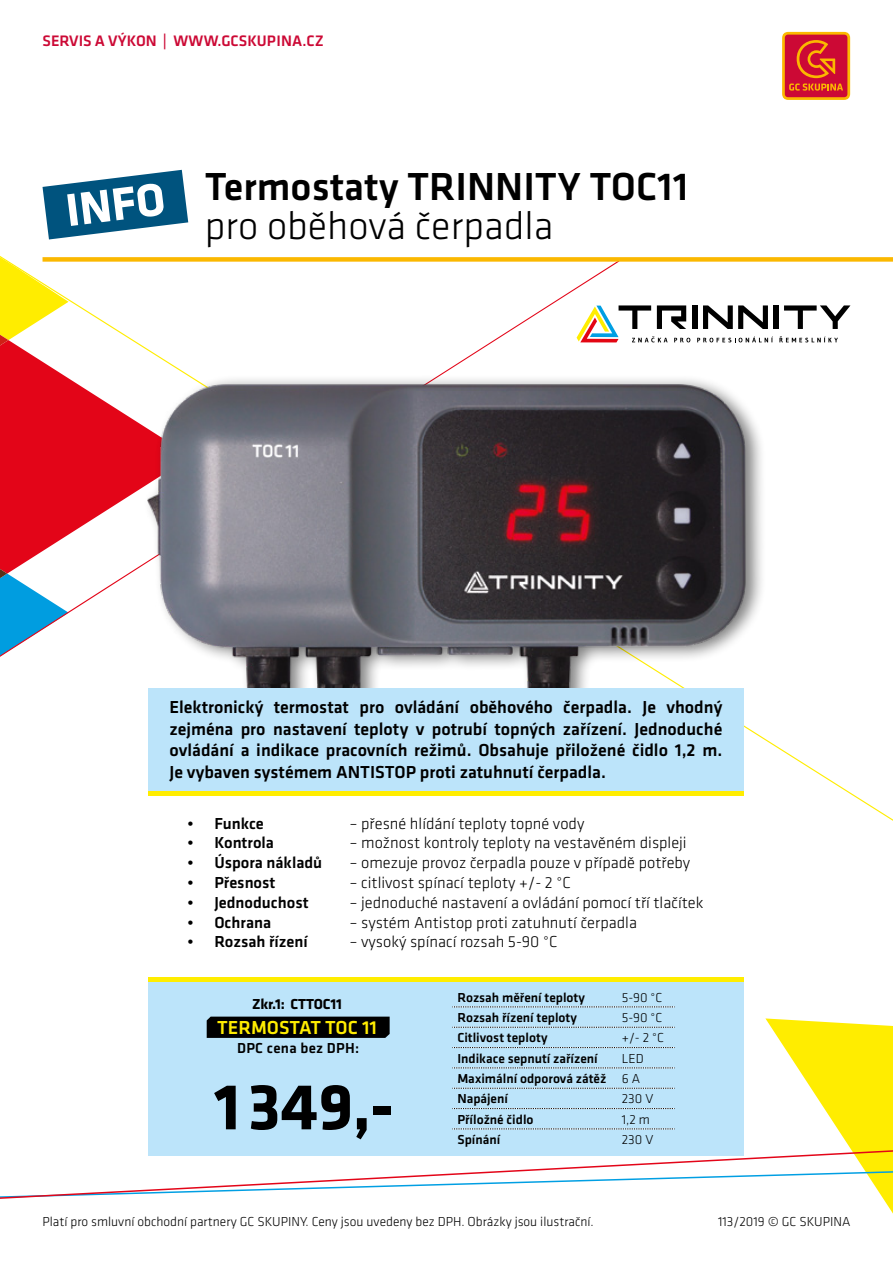
<style>
.page{position:relative;width:893px;height:1263px;background:#fff}
.page>*{position:absolute;margin:0;border:0;box-sizing:border-box;transform-origin:0 0}
.t1{font:700 67.5px "GC Klavika";color:#000}
.t2{font:500 40.5px "GC Klavika";color:#000}
.t3{font:300 40.5px "GC Klavika";color:#000}
.t4{font:500 19.5px "GC Klavika";color:#ffed00}
.t5{font:500 18px/21.6px "GC Klavika";color:#000;text-align:justify}
.t6{font:300 16.5px "GC Klavika";color:#000}
.t7{font:500 16.5px "GC Klavika";color:#000}
.t8{font:500 15px "GC Klavika Head";color:#cc0935}
.t9{font:500 15px "GC Klavika";letter-spacing:.02em;color:#000}
.t10{font:700 15px "GC Klavika";letter-spacing:-.01em;color:#000}
.t11{font:300 13.5px "GC Klavika";color:#000}
.t12{font:500 13.5px/20.4px "GC Klavika";color:#000}
.s1{font-weight:300}
</style>
<div class="page">
<svg style="left:765px;top:1018px;width:128px;height:131px"></svg>
<svg style="left:0;top:1149px;width:893px;height:65px"></svg>
<div style="left:149px;top:981px;width:595px;height:174px;background:#bce4fa"></div>
<svg style="left:452px;top:1007px;width:223px;height:1px"></svg>
<svg style="left:452px;top:1027px;width:223px;height:1px"></svg>
<svg style="left:452px;top:1047px;width:223px;height:1px"></svg>
<svg style="left:452px;top:1068px;width:223px;height:1px"></svg>
<svg style="left:452px;top:1088px;width:223px;height:1px"></svg>
<svg style="left:452px;top:1108px;width:223px;height:1px"></svg>
<svg style="left:452px;top:1129px;width:223px;height:1px"></svg>
<svg style="left:207px;top:1016px;width:183px;height:22px;background:#070809"></svg>
<svg style="left:0;top:257px;width:187px;height:399px"></svg>
<img style="left:137px;top:374px;width:619px;height:388px">
<div style="left:692px;top:305px;width:5px;height:24px;background:#000"></div>
<div style="left:773px;top:305px;width:6px;height:24px;background:#000"></div>
<svg style="left:784px;top:305px;width:66px;height:24px"></svg>
<svg style="left:703px;top:305px;width:65px;height:24px"></svg>
<svg style="left:697px;top:337px;width:76px;height:5px"></svg>
<svg style="left:779px;top:336px;width:59px;height:6px"></svg>
<svg style="left:577px;top:305px;width:113px;height:37px"></svg>
<div style="left:149px;top:689px;width:595px;height:102px;background:#bce4fa"></div>
<hr style="left:149px;top:791px;width:595px;height:4px;background:#ffed00">
<hr style="left:149px;top:977px;width:595px;height:4px;background:#ffed00">
<div style="left:43px;top:257px;width:850px;height:5px;background:#fbb800"></div>
<svg style="left:782px;top:32px;width:68px;height:68px"></svg>
<div style="left:785px;top:35px;width:62px;height:62px;background:#cc0935;border-radius:3px"></div>
<svg style="left:789px;top:40px;width:54px;height:51px"></svg>
<svg style="left:43px;top:170px;width:145px;height:69px"></svg>
<p class="t8" style="left:43px;top:30px;width:283px">SERVIS A VÝKON WWW.GCSKUPINA.CZ</p>
<p class="t8" style="left:163px;top:30px;width:6px">|</p>
<h2 class="t2" style="left:205px;top:160px;width:485px">Termostaty TRINNITY TOC11</h2>
<h2 class="t3" style="left:205px;top:202px;width:350px">pro oběhová čerpadla</h2>
<p class="t5" style="left:170px;top:696px;width:554px">Elektronický termostat pro ovládání oběhového čerpadla. Je vhodný zejména pro nastavení teploty v potrubí topných zařízení. Jednoduché ovládání a indikace pracovních režimů. Obsahuje přiložené čidlo 1,2 m.<br>Je vybaven systémem ANTISTOP proti zatuhnutí čerpadla.</p>
<p class="t7" style="left:187px;top:812px;width:78px">• Funkce</p>
<p class="t6" style="left:349px;top:813px;width:237px">– přesné hlídání teploty topné vody</p>
<p class="t7" style="left:187px;top:832px;width:88px">• Kontrola</p>
<p class="t6" style="left:349px;top:833px;width:339px">– možnost kontroly teploty na vestavěném displeji</p>
<p class="t7" style="left:187px;top:851px;width:136px">• Úspora nákladů</p>
<p class="t6" style="left:349px;top:853px;width:342px">– omezuje provoz čerpadla pouze v případě potřeby</p>
<p class="t7" style="left:187px;top:871px;width:90px">• Přesnost</p>
<p class="t6" style="left:349px;top:872px;width:223px">– citlivost spínací teploty +/- 2 °C</p>
<p class="t7" style="left:187px;top:891px;width:123px">• Jednoduchost</p>
<p class="t6" style="left:349px;top:892px;width:356px">– jednoduché nastavení a ovládání pomocí tří tlačítek</p>
<p class="t7" style="left:187px;top:911px;width:85px">• Ochrana</p>
<p class="t6" style="left:349px;top:912px;width:289px">– systém Antistop proti zatuhnutí čerpadla</p>
<p class="t7" style="left:187px;top:931px;width:122px">• Rozsah řízení</p>
<p class="t6" style="left:349px;top:932px;width:210px">– vysoký spínací rozsah 5-90 °C</p>
<p class="t10" style="left:252px;top:993px;width:91px">Zkr.1: CTTOC11</p>
<p class="t4" style="left:217px;top:1014px;width:161px">TERMOSTAT TOC 11</p>
<p class="t9" style="left:237px;top:1038px;width:124px">DPC cena bez DPH:</p>
<h1 class="t1" style="left:214px;top:1058px;width:181px">1 349,-</h1>
<p class="t12" style="left:457px;top:987px;width:129px">Rozsah měření teploty</p>
<p class="t11" style="left:622px;top:989px;width:42px">5-90 °C</p>
<p class="t12" style="left:457px;top:1007px;width:121px">Rozsah řízení teploty</p>
<p class="t11" style="left:622px;top:1009px;width:42px">5-90 °C</p>
<p class="t12" style="left:457px;top:1027px;width:92px">Citlivost teploty</p>
<p class="t11" style="left:622px;top:1030px;width:44px">+/- 2 °C</p>
<p class="t12" style="left:457px;top:1048px;width:142px">Indikace sepnutí zařízení</p>
<p class="t12" style="left:457px;top:1048px;width:188px;text-indent:164px"><span class="s1">LED<br></span>Maximální odporová zátěž <span class="s1">6 A<br></span>Napájení</p>
<p class="t11" style="left:622px;top:1091px;width:33px">230 V</p>
<p class="t12" style="left:457px;top:1109px;width:78px">Příložné čidlo</p>
<p class="t11" style="left:622px;top:1111px;width:30px">1,2 m</p>
<p class="t12" style="left:457px;top:1129px;width:44px">Spínání</p>
<p class="t11" style="left:622px;top:1131px;width:33px">230 V</p>
<p class="t11" style="left:43px;top:1214px;width:553px">Platí pro smluvní obchodní partnery GC SKUPINY. Ceny jsou uvedeny bez DPH. Obrázky jsou ilustrační.</p>
<p class="t11" style="left:718px;top:1214px;width:134px">113/2019 © GC SKUPINA</p>
</div>
